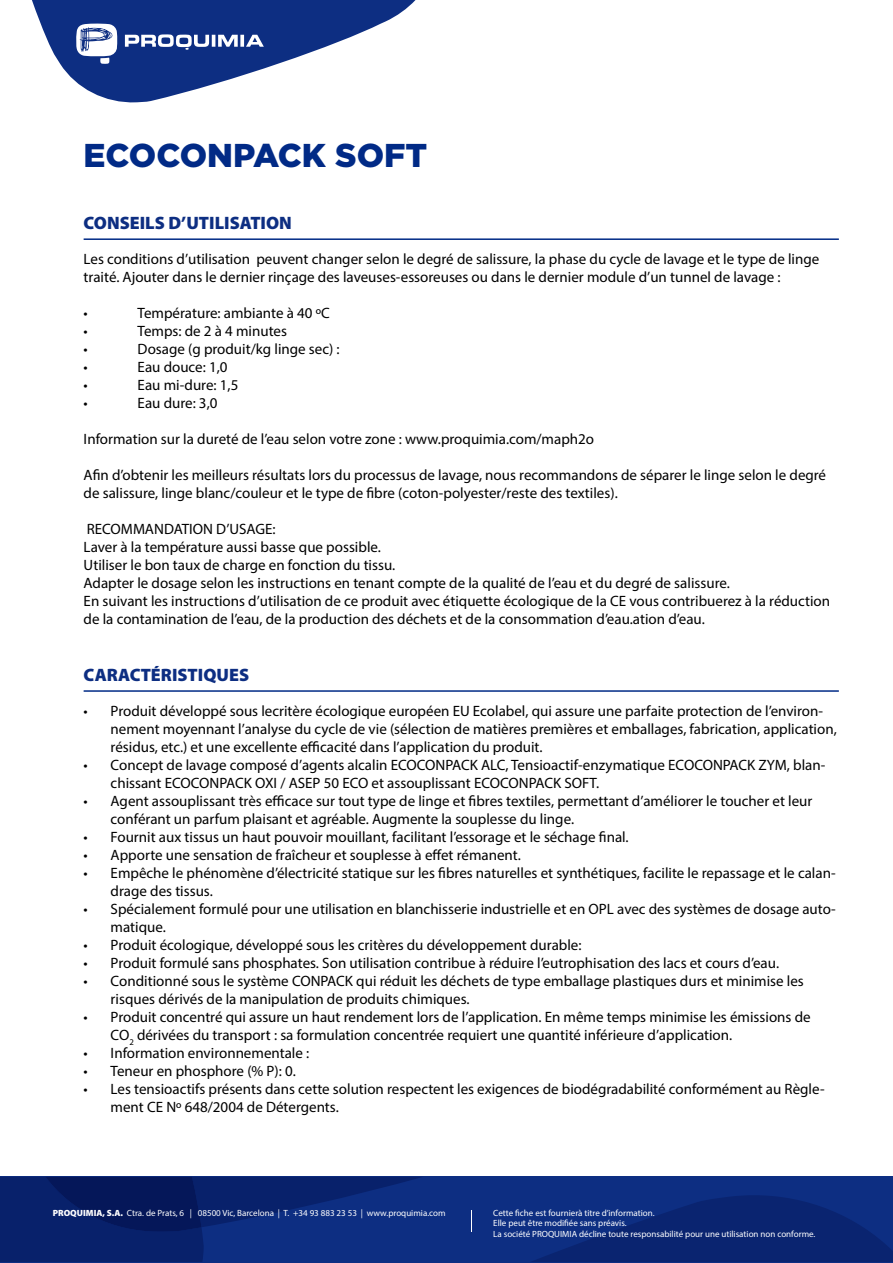
<style>
.page{position:relative;width:893px;height:1263px;background:#fff}
.page>*{position:absolute;margin:0;border:0;box-sizing:border-box;transform-origin:0 0}
.t1{font:900 33px "Gotham";color:#012a86}
.t2{font:900 18px "Myriad Pro";color:#0d2e82}
.t3{font:15px/18px "Myriad Pro";color:#000}
.t4{font:9px/10.8px "Myriad Pro";color:#fff}
.s1{font-weight:900}
</style>
<div class="page">
<hr style="left:84px;top:238px;width:755px;height:2px;background:#012a86">
<div style="left:0;top:1177px;width:893px;height:86px;background:#0d2e82"></div>
<svg style="left:531px;top:1195px;width:361px;height:67px"></svg>
<svg style="left:0;top:1177px;width:421px;height:85px"></svg>
<svg style="left:471px;top:1210px;width:1px;height:22px"></svg>
<svg style="left:32px;top:0;width:383px;height:103px"></svg>
<hr style="left:84px;top:690px;width:755px;height:2px;background:#012a86">
<h1 class="t1" style="left:84px;top:132px;width:345px">ECOCONPACK SOFT</h1>
<p class="t2" style="left:84px;top:211px;width:210px">CONSEILS D’UTILISATION</p>
<p class="t3" style="left:84px;top:250px;width:737px">Les conditions d’utilisation peuvent changer selon le degré de salissure, la phase du cycle de lavage et le type de linge traité. Ajouter dans le dernier rinçage des laveuses-essoreuses ou dans le dernier module d’un tunnel de lavage :</p>
<p class="t3" style="left:84px;top:304px;width:6px">•</p>
<p class="t3" style="left:138px;top:304px;width:194px">Température: ambiante à 40 ºC</p>
<p class="t3" style="left:84px;top:322px;width:6px">•</p>
<p class="t3" style="left:138px;top:322px;width:151px">Temps: de 2 à 4 minutes</p>
<p class="t3" style="left:84px;top:340px;width:6px">•</p>
<p class="t3" style="left:138px;top:340px;width:204px">Dosage (g produit/kg linge sec) :</p>
<p class="t3" style="left:84px;top:358px;width:6px">•</p>
<p class="t3" style="left:138px;top:358px;width:91px">Eau douce: 1,0</p>
<p class="t3" style="left:84px;top:376px;width:6px">•</p>
<p class="t3" style="left:138px;top:376px;width:102px">Eau mi-dure: 1,5</p>
<p class="t3" style="left:84px;top:394px;width:6px">•</p>
<p class="t3" style="left:138px;top:394px;width:81px">Eau dure: 3,0</p>
<p class="t3" style="left:84px;top:430px;width:512px">Information sur la dureté de l’eau selon votre zone : www.proquimia.com/maph2o</p>
<p class="t3" style="left:84px;top:466px;width:744px">Afin d’obtenir les meilleurs résultats lors du processus de lavage, nous recommandons de séparer le linge selon le degré de salissure, linge blanc/couleur et le type de fibre (coton-polyester/reste des textiles).</p>
<p class="t3" style="left:84px;top:520px;width:748px">RECOMMANDATION D’USAGE:<br>Laver à la température aussi basse que possible.<br>Utiliser le bon taux de charge en fonction du tissu.<br>Adapter le dosage selon les instructions en tenant compte de la qualité de l’eau et du degré de salissure.<br>En suivant les instructions d’utilisation de ce produit avec étiquette écologique de la CE vous contribuerez à la réduction de la contamination de l’eau, de la production des déchets et de la consommation d’eau.ation d’eau.</p>
<p class="t2" style="left:84px;top:663px;width:167px">CARACTÉRISTIQUES</p>
<p class="t3" style="left:111px;top:702px;width:728px;text-indent:-27px">• Produit développé sous lecritère écologique européen EU Ecolabel, qui assure une parfaite protection de l’environ&shy;nement moyennant l’analyse du cycle de vie (sélection de matières premières et emballages, fabrication, application, résidus, etc.) et une excellente efficacité dans l’application du produit.</p>
<p class="t3" style="left:111px;top:756px;width:716px;text-indent:-27px">• Concept de lavage composé d’agents alcalin ECOCONPACK ALC, Tensioactif-enzymatique ECOCONPACK ZYM, blan&shy;chissant ECOCONPACK OXI / ASEP 50 ECO et assouplissant ECOCONPACK SOFT.</p>
<p class="t3" style="left:111px;top:792px;width:703px;text-indent:-27px">• Agent assouplissant très efficace sur tout type de linge et fibres textiles, permettant d’améliorer le toucher et leur conférant un parfum plaisant et agréable. Augmente la souplesse du linge.</p>
<p class="t3" style="left:84px;top:828px;width:547px">• Fournit aux tissus un haut pouvoir mouillant, facilitant l’essorage et le séchage final.</p>
<p class="t3" style="left:84px;top:846px;width:439px">• Apporte une sensation de fraîcheur et souplesse à effet rémanent.</p>
<p class="t3" style="left:111px;top:864px;width:726px;text-indent:-27px">• Empêche le phénomène d’électricité statique sur les fibres naturelles et synthétiques, facilite le repassage et le calan&shy;drage des tissus.</p>
<p class="t3" style="left:111px;top:900px;width:727px;text-indent:-27px">• Spécialement formulé pour une utilisation en blanchisserie industrielle et en OPL avec des systèmes de dosage auto&shy;matique.</p>
<p class="t3" style="left:84px;top:936px;width:499px">• Produit écologique, développé sous les critères du développement durable:</p>
<p class="t3" style="left:84px;top:954px;width:697px">• Produit formulé sans phosphates. Son utilisation contribue à réduire l’eutrophisation des lacs et cours d’eau.</p>
<p class="t3" style="left:111px;top:972px;width:695px;text-indent:-27px">• Conditionné sous le système CONPACK qui réduit les déchets de type emballage plastiques durs et minimise les risques dérivés de la manipulation de produits chimiques.</p>
<p class="t3" style="left:111px;top:1008px;width:701px;text-indent:-27px">• Produit concentré qui assure un haut rendement lors de l’application. En même temps minimise les émissions de<br>CO<sub>2</sub> dérivées du transport : sa formulation concentrée requiert une quantité inférieure d’application.</p>
<p class="t3" style="left:84px;top:1044px;width:227px">• Information environnementale :</p>
<p class="t3" style="left:84px;top:1062px;width:214px">• Teneur en phosphore (% P): 0.</p>
<p class="t3" style="left:111px;top:1080px;width:716px;text-indent:-27px">• Les tensioactifs présents dans cette solution respectent les exigences de biodégradabilité conformément au Règle&shy;ment CE Nº 648/2004 de Détergents.</p>
<p class="t4" style="left:53px;top:1207px;width:394px"><span class="s1">PROQUIMIA, S.A.</span> Ctra. de Prats, 6 | 08500 Vic, Barcelona | T. +34 93 883 23 53 | www.proquimia.com</p>
<p class="t4" style="left:493px;top:1207px;width:324px">Cette fiche est fournierà titre d’information.<br>Elle peut être modifiée sans préavis.<br>La société PROQUIMIA décline toute responsabilité pour une utilisation non conforme.</p>
</div>
